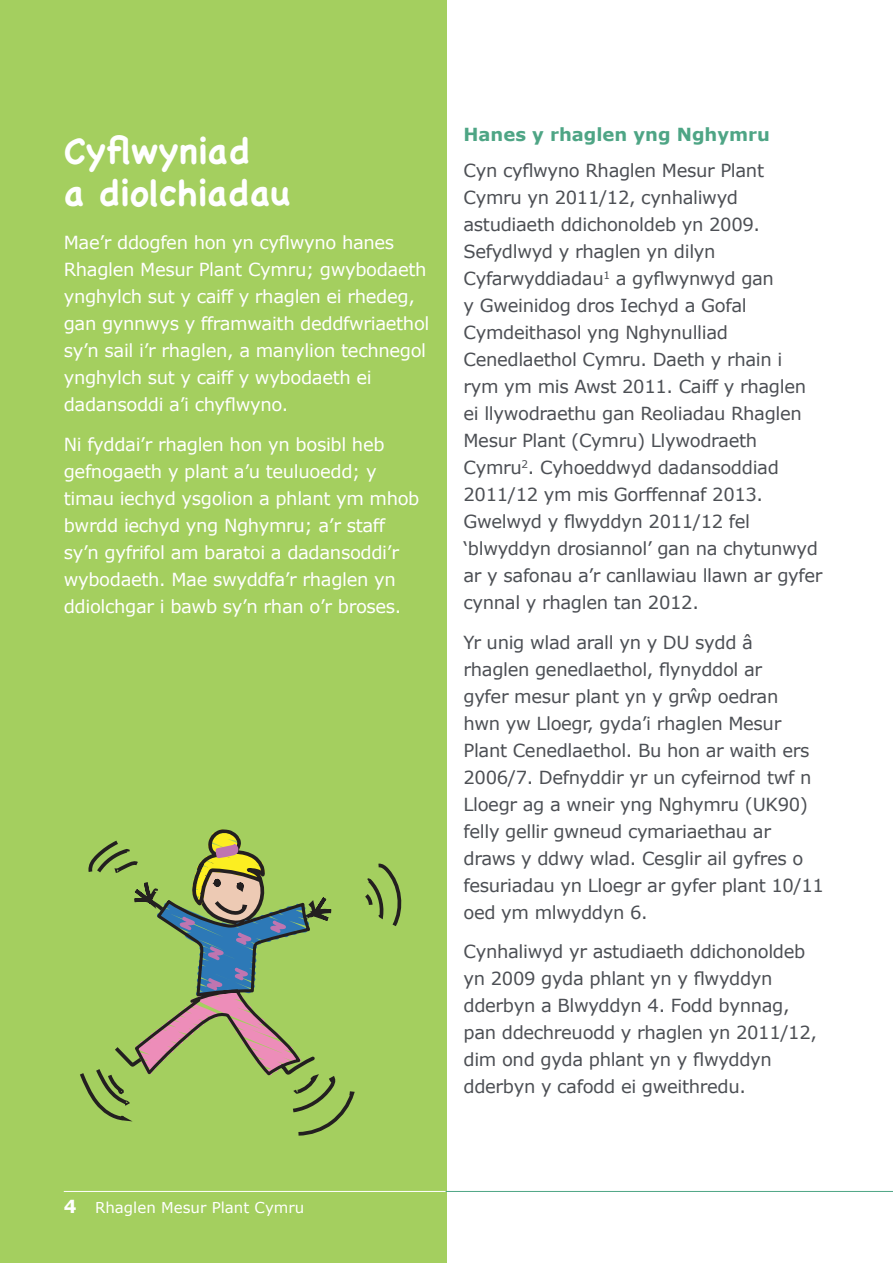
<style>
.page{position:relative;width:893px;height:1263px;background:#fff}
.page>*{position:absolute;margin:0;border:0;box-sizing:border-box;transform-origin:0 0}
.t1{font:700 36px/42px "Chalkboard SE";color:#fff}
.t2{font:18px/27px "Verdana";letter-spacing:-.02em;color:#4c4f54}
.t3{font:18px/27px "Verdana";letter-spacing:-.02em;color:#fff}
.t4{font:700 18px "Verdana";color:#4ea585}
.t5{font:15px "Verdana";color:#fff}
.s1{font-weight:700;font-size:18px}
</style>
<div class="page">
<hr style="left:446px;top:128px;width:1px;height:1050px;background:#4ea585">
<div style="left:0;top:0;width:446px;height:1263px;background:#a4cf5f"></div>
<hr style="left:64px;top:1191px;width:382px;height:1px;background:#fff">
<svg style="left:80px;top:840px;width:322px;height:296px"></svg>
<svg style="left:133px;top:829px;width:185px;height:258px"></svg>
<hr style="left:446px;top:1191px;width:447px;height:1px;background:#4ea585">
<h1 class="t1" style="left:64px;top:129px;width:228px">Cyflwyniad<br>a diolchiadau</h1>
<p class="t3" style="left:64px;top:229px;width:367px">Mae’r ddogfen hon yn cyflwyno hanes Rhaglen Mesur Plant Cymru; gwybodaeth ynghylch sut y caiff y rhaglen ei rhedeg, gan gynnwys y fframwaith deddfwriaethol sy’n sail i’r rhaglen, a manylion technegol ynghylch sut y caiff y wybodaeth ei dadansoddi a’i chyflwyno.</p>
<p class="t3" style="left:64px;top:431px;width:357px">Ni fyddai’r rhaglen hon yn bosibl heb gefnogaeth y plant a’u teuluoedd; y timau iechyd ysgolion a phlant ym mhob bwrdd iechyd yng Nghymru; a’r staff sy’n gyfrifol am baratoi a dadansoddi’r wybodaeth. Mae swyddfa’r rhaglen yn ddiolchgar i bawb sy’n rhan o’r broses.</p>
<p class="t4" style="left:463px;top:123px;width:308px">Hanes y rhaglen yng Nghymru</p>
<p class="t2" style="left:463px;top:157px;width:360px">Cyn cyflwyno Rhaglen Mesur Plant Cymru yn 2011/12, cynhaliwyd astudiaeth ddichonoldeb yn 2009.<br>Sefydlwyd y rhaglen yn dilyn Cyfarwyddiadau<sup>1</sup> a gyflwynwyd gan<br>y Gweinidog dros Iechyd a Gofal Cymdeithasol yng Nghynulliad Cenedlaethol Cymru. Daeth y rhain i<br>rym ym mis Awst 2011. Caiff y rhaglen ei llywodraethu gan Reoliadau Rhaglen Mesur Plant (Cymru) Llywodraeth Cymru<sup>2</sup>. Cyhoeddwyd dadansoddiad 2011/12 ym mis Gorffennaf 2013.<br>Gwelwyd y flwyddyn 2011/12 fel ‘blwyddyn drosiannol’ gan na chytunwyd ar y safonau a’r canllawiau llawn ar gyfer cynnal y rhaglen tan 2012.</p>
<p class="t2" style="left:463px;top:629px;width:362px">Yr unig wlad arall yn y DU sydd â<br>rhaglen genedlaethol, flynyddol ar<br>gyfer mesur plant yn y grŵp oedran<br>hwn yw Lloegr, gyda’i rhaglen Mesur Plant Cenedlaethol. Bu hon ar waith ers 2006/7. Defnyddir yr un cyfeirnod twf n Lloegr ag a wneir yng Nghymru (UK90) felly gellir gwneud cymariaethau ar draws y ddwy wlad. Cesglir ail gyfres o fesuriadau yn Lloegr ar gyfer plant 10/11 oed ym mlwyddyn 6.</p>
<p class="t2" style="left:463px;top:939px;width:355px">Cynhaliwyd yr astudiaeth ddichonoldeb yn 2009 gyda phlant yn y flwyddyn dderbyn a Blwyddyn 4. Fodd bynnag, pan ddechreuodd y rhaglen yn 2011/12, dim ond gyda phlant yn y flwyddyn dderbyn y cafodd ei gweithredu.</p>
<p class="t5" style="left:64px;top:1198px;width:242px"><span class="s1">4</span> Rhaglen Mesur Plant Cymru</p>
</div>
